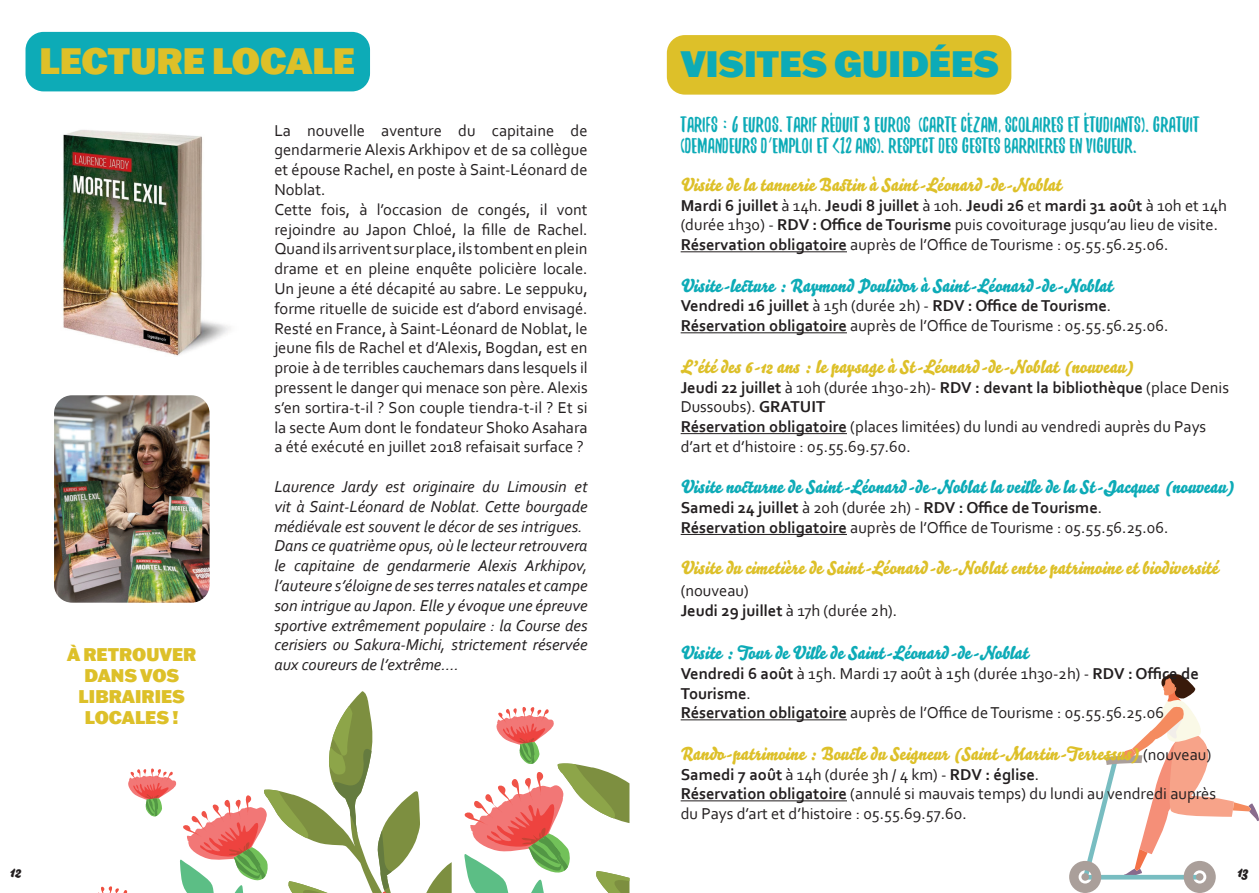
<style>
.page{position:relative;width:1259px;height:893px;background:#fff}
.page>*{position:absolute;margin:0;border:0;box-sizing:border-box;transform-origin:0 0}
.t1{font:900 36px "Franklin Gothic ATF";color:#0dabb7}
.t2{font:900 36px "Franklin Gothic ATF";color:#ddc029}
.t3{font:24px/21px "Yeah Papa";color:#0dabb7}
.t4{font:18px "Bello Script Pro";color:#ddc029}
.t5{font:18px "Bello Script Pro";color:#0dabb7}
.t6{font:900 18px/21px "Franklin Gothic ATF";color:#ddc029;text-align:center}
.t7{font:16.5px/19.8px "Corbel";color:#231f20}
.t8{font:italic 16.5px/19.8px "Corbel";color:#231f20}
.t9{font:700 16.5px/19.8px "Corbel";color:#231f20}
.t10{font:16.5px "Bello Script Pro";color:#231f20}
.s1{font-family:"Corbel";font-weight:300}
.s2{font-weight:700}
.s3{font-weight:400}
.s4{font-family:"Corbel";font-size:16.5px;color:#231f20}
</style>
<div class="page">
<svg style="left:98px;top:691px;width:531px;height:202px"></svg>
<div style="left:26px;top:32px;width:344px;height:59px;background:#0dabb7;border-radius:18px"></div>
<svg style="left:1069px;top:674px;width:190px;height:219px"></svg>
<div style="left:667px;top:35px;width:344px;height:60px;background:#ddc029;border-radius:18px"></div>
<hr style="left:680px;top:251px;width:167px;height:1px;background:#231f20">
<hr style="left:680px;top:332px;width:167px;height:1px;background:#231f20">
<hr style="left:680px;top:433px;width:167px;height:1px;background:#231f20">
<hr style="left:680px;top:534px;width:167px;height:1px;background:#231f20">
<hr style="left:680px;top:719px;width:167px;height:1px;background:#231f20">
<hr style="left:680px;top:800px;width:167px;height:1px;background:#231f20">
<img style="left:62px;top:130px;width:168px;height:226px">
<img style="left:54px;top:395px;width:156px;height:208px">
<h1 class="t2" style="left:39px;top:37px;width:317px">LECTURE LOCALE</h1>
<h1 class="t1" style="left:680px;top:40px;width:319px">VISITES GUIDÉES</h1>
<h2 class="t3" style="left:680px;top:113px;width:520px">TARIFS : 6 EUROS. TARIF RÉDUIT 3 EUROS€ (CARTE CÉZAM, SCOLAIRES ET ÉTUDIANTS). GRATUIT (DEMANDEURS D<span class="s1">’</span>EMPLOI ET &lt;12 ANS). RESPECT DES GESTES BARRIERES EN VIGUEUR.</h2>
<p class="t4" style="left:680px;top:170px;width:382px">Visite de la tannerie Bastin à Saint-Léonard-de-Noblat</p>
<p class="t7" style="left:680px;top:195px;width:548px"><span class="s2">Mardi 6 juillet</span> à 14h. <span class="s2">Jeudi 8 juillet</span> à 10h. <span class="s2">Jeudi 26</span> et <span class="s2">mardi 31 août</span> à 10h et 14h (durée 1h30) - <span class="s2">RDV : Office de Tourisme</span> puis covoiturage jusqu’au lieu de visite.<br><span class="s2">Réservation obligatoire</span> auprès de l’Office de Tourisme : 05.55.56.25.06.</p>
<p class="t5" style="left:680px;top:271px;width:434px">Visite-lecture : Raymond Poulidor à Saint-Léonard-de-Noblat</p>
<p class="t9" style="left:680px;top:296px;width:489px">Vendredi 16 juillet <span class="s3">à 15h (durée 2h) -</span> RDV : Office de Tourisme<span class="s3">.<br></span>Réservation obligatoire <span class="s3">auprès de l’Office de Tourisme : 05.55.56.25.06.</span></p>
<p class="t4" style="left:680px;top:352px;width:455px">L’été des 6-12 ans : le paysage à St-Léonard-de-Noblat (nouveau)</p>
<p class="t7" style="left:680px;top:377px;width:550px"><span class="s2">Jeudi 22 juillet</span> à 10h (durée 1h30-2h)- <span class="s2">RDV : devant la bibliothèque</span> (place Denis Dussoubs). <span class="s2">GRATUIT<br>Réservation obligatoire</span> (places limitées) du lundi au vendredi auprès du Pays d’art et d’histoire : 05.55.69.57.60.</p>
<p class="t5" style="left:680px;top:473px;width:555px">Visite nocturne de Saint-Léonard-de-Noblat la veille de la St-Jacques (nouveau)</p>
<p class="t9" style="left:680px;top:497px;width:489px">Samedi 24 juillet <span class="s3">à 20h (durée 2h) -</span> RDV : Office de Tourisme<span class="s3">.<br></span>Réservation obligatoire <span class="s3">auprès de l’Office de Tourisme : 05.55.56.25.06.</span></p>
<p class="t4" style="left:680px;top:554px;width:539px">Visite du cimetière de Saint-Léonard-de-Noblat entre patrimoine et biodiversité</p>
<p class="t7" style="left:680px;top:580px;width:218px">(nouveau)<br><span class="s2">Jeudi 29 juillet</span> à 17h (durée 2h).</p>
<p class="t5" style="left:680px;top:638px;width:349px">Visite : Tour de Ville de Saint-Léonard-de-Noblat</p>
<p class="t7" style="left:680px;top:663px;width:519px"><span class="s2">Vendredi 6 août</span> à 15h. Mardi 17 août à 15h (durée 1h30-2h) - <span class="s2">RDV : Office de<br>Tourisme</span>.<br><span class="s2">Réservation obligatoire</span> auprès de l’Office de Tourisme : 05.55.56.25.06</p>
<p class="t4" style="left:680px;top:739px;width:532px">Rando-patrimoine : Boucle du Seigneur (Saint-Martin-Terressus) <span class="s4">(nouveau)</span></p>
<p class="t7" style="left:680px;top:764px;width:537px"><span class="s2">Samedi 7 août</span> à 14h (durée 3h / 4 km) - <span class="s2">RDV : église</span>.<br><span class="s2">Réservation obligatoire</span> (annulé si mauvais temps) du lundi au vendredi auprès du Pays d’art et d’histoire : 05.55.69.57.60.</p>
<p class="t7" style="left:274px;top:120px;width:315px">La nouvelle aventure du capitaine de gendarmerie Alexis Arkhipov et de sa collègue et épouse Rachel, en poste à Saint-Léonard de Noblat.<br>Cette fois, à l’occasion de congés, il vont rejoindre au Japon Chloé, la fille de Rachel.<br>Quand ils arrivent sur place, ils tombent en plein drame et en pleine enquête policière locale.<br>Un jeune a été décapité au sabre. Le seppuku, forme rituelle de suicide est d’abord envisagé.<br>Resté en France, à Saint-Léonard de Noblat, le jeune fils de Rachel et d’Alexis, Bogdan, est en proie à de terribles cauchemars dans lesquels il pressent le danger qui menace son père. Alexis s’en sortira-t-il ? Son couple tiendra-t-il ? Et si la secte Aum dont le fondateur Shoko Asahara a été exécuté en juillet 2018 refaisait surface ?</p>
<p class="t8" style="left:274px;top:476px;width:315px">Laurence Jardy est originaire du Limousin et vit à Saint-Léonard de Noblat. Cette bourgade médiévale est souvent le décor de ses intrigues.<br>Dans ce quatrième opus, où le lecteur retrouvera le capitaine de gendarmerie Alexis Arkhipov, l’auteure s’éloigne de ses terres natales et campe son intrigue au Japon. Elle y évoque une épreuve sportive extrêmement populaire : la Course des cerisiers ou Sakura-Michi, strictement réservée aux coureurs de l’extrême….</p>
<p class="t6" style="left:67px;top:644px;width:131px">À RETROUVER<br>DANS VOS<br>LIBRAIRIES<br>LOCALES !</p>
<p class="t10" style="left:10px;top:859px;width:13px">12</p>
<p class="t10" style="left:1237px;top:859px;width:13px">13</p>
</div>
